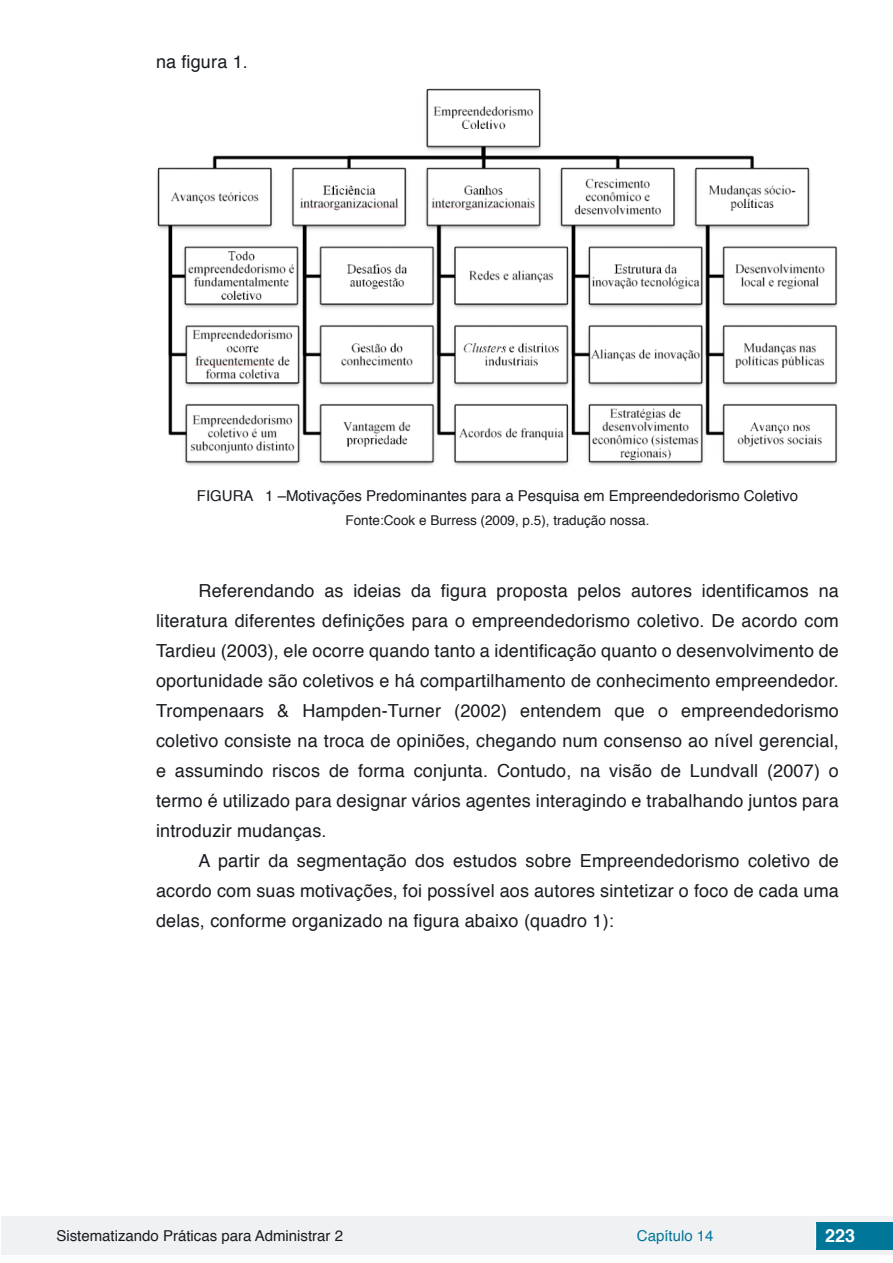
<style>
.page{position:relative;width:893px;height:1263px;background:#fff}
.page>*{position:absolute;margin:0;border:0;box-sizing:border-box;transform-origin:0 0}
.txt{font:18px/30px "Helvetica";letter-spacing:.01em;color:#181c21;text-align:justify}
.t1{font:700 18px "Helvetica";color:#fff}
.ref_tabelas{font:15px "Helvetica";color:#181c21}
.t2{font:15px "Helvetica";color:#007699}
.tab_fonte{font:13.5px "Helvetica";color:#181c21}
</style>
<div class="page">
<div style="left:1px;top:1216px;width:891px;height:38px;background:#f0f1f2"></div>
<div style="left:816px;top:1222px;width:77px;height:27px;background:#007699"></div>
<svg style="left:815px;top:1224px;width:1px;height:24px"></svg>
<img style="left:157px;top:88px;width:681px;height:378px">
<p class="txt" style="left:156px;top:47px;width:93px">na figura 1.</p>
<p class="ref_tabelas" style="left:197px;top:484px;width:603px">FIGURA 1 –Motivações Predominantes para a Pesquisa em Empreendedorismo Coletivo</p>
<p class="tab_fonte" style="left:346px;top:510px;width:305px">Fonte:Cook e Burress (2009, p.5), tradução nossa.</p>
<p class="txt" style="left:156px;top:576px;width:684px;text-indent:43px">Referendando as ideias da figura proposta pelos autores identificamos na literatura diferentes definições para o empreendedorismo coletivo. De acordo com Tardieu (2003), ele ocorre quando tanto a identificação quanto o desenvolvimento de oportunidade são coletivos e há compartilhamento de conhecimento empreendedor.<br>Trompenaars &amp; Hampden-Turner (2002) entendem que o empreendedorismo coletivo consiste na troca de opiniões, chegando num consenso ao nível gerencial, e assumindo riscos de forma conjunta. Contudo, na visão de Lundvall (2007) o termo é utilizado para designar vários agentes interagindo e trabalhando juntos para introduzir mudanças.</p>
<p class="txt" style="left:156px;top:846px;width:684px;text-indent:43px">A partir da segmentação dos estudos sobre Empreendedorismo coletivo de acordo com suas motivações, foi possível aos autores sintetizar o foco de cada uma delas, conforme organizado na figura abaixo (quadro 1):</p>
<p class="ref_tabelas" style="left:56px;top:1224px;width:288px">Sistematizando Práticas para Administrar 2</p>
<p class="t2" style="left:637px;top:1224px;width:78px">Capítulo 14</p>
<p class="t1" style="left:825px;top:1221px;width:32px">223</p>
</div>
